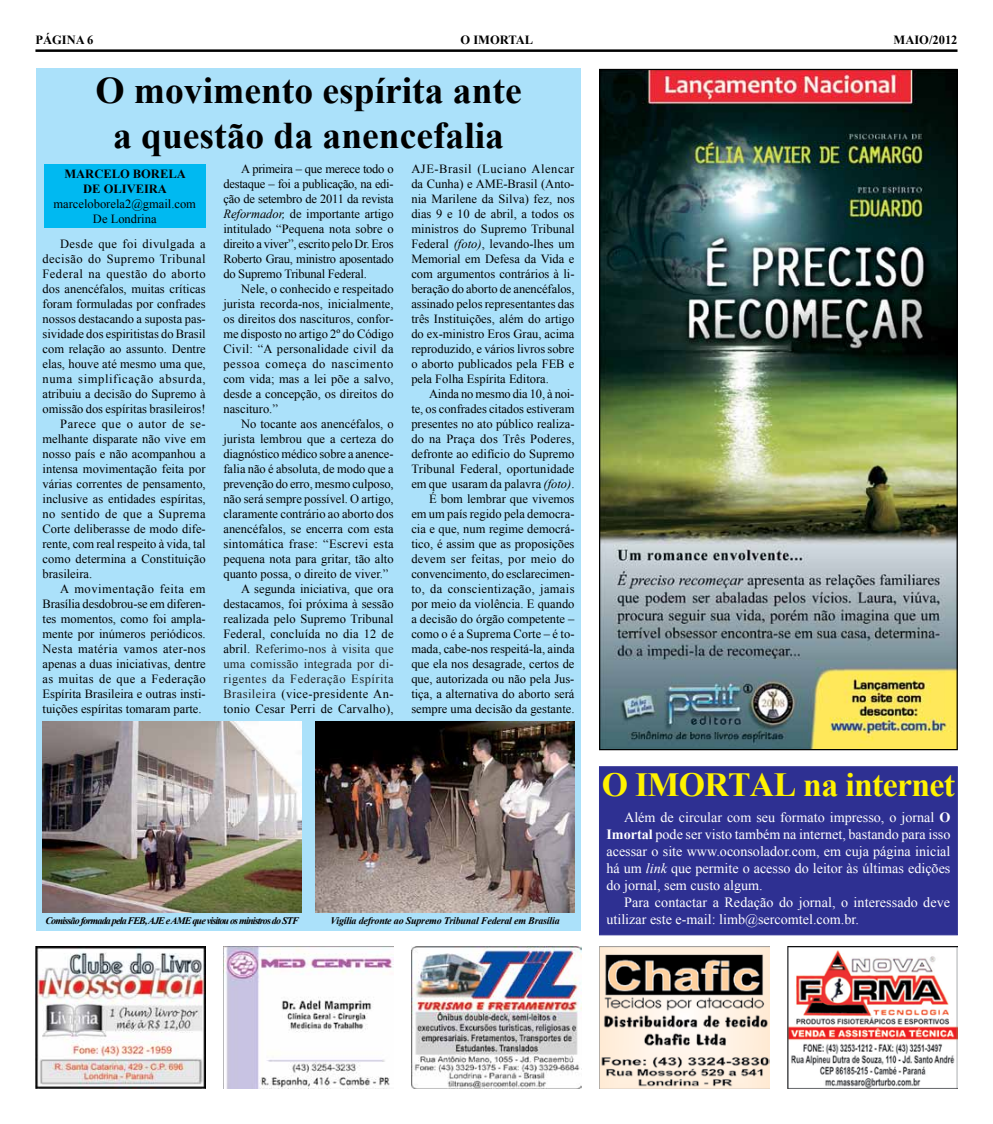
<style>
.page{position:relative;width:993px;height:1124px;background:#fff}
.page>*{position:absolute;margin:0;border:0;box-sizing:border-box;transform-origin:0 0}
.t1{font:700 37.5px/45px "Times New Roman";color:#000;text-align:center}
.t2{font:700 33.75px "Times New Roman";letter-spacing:-.02em;color:#fff200}
.t3{font:14.12px/17px "Times New Roman";color:#fff;text-align:justify}
.t4{font:12.5px/15px "Times New Roman";color:#000;text-align:justify}
.t5{font:12.5px "Times New Roman";letter-spacing:.035em;color:#000}
.t6{font:12.5px "Times New Roman";letter-spacing:.02em;color:#000}
.t7{font:12.5px "Times New Roman";letter-spacing:.015em;color:#222}
.t8{font:700 12.5px/15px "Times New Roman";color:#000;text-align:center}
.t9{font:12.5px "Times New Roman";letter-spacing:.03em;color:#000}
.t10{font:12.5px "Times New Roman";letter-spacing:.04em;color:#222}
.t11{font:12.5px "Times New Roman";letter-spacing:.05em;color:#000}
.t12{font:12.5px "Times New Roman";letter-spacing:.025em;color:#000}
.t13{font:12.5px "Times New Roman";letter-spacing:.04em;color:#000}
.t14{font:12.5px "Times New Roman";letter-spacing:.045em;color:#000}
.t15{font:italic 700 10px "Times New Roman";letter-spacing:-.08em;color:#000}
.t16{font:italic 700 10px "Times New Roman";letter-spacing:-.02em;color:#000}
.s1{font-style:italic}
.s2{color:#000}
.s3{color:#222}
.s4{font-weight:700}
</style>
<div class="page">
<hr style="left:35px;top:49px;width:922px;height:3px;background:#000">
<img style="left:599px;top:946px;width:170px;height:142px">
<img style="left:411px;top:946px;width:170px;height:142px">
<img style="left:223px;top:946px;width:170px;height:141px">
<div style="left:599px;top:766px;width:358px;height:168px;background:#2e3092;border:1px solid #2e3092"></div>
<img style="left:600px;top:71px;width:355px;height:677px">
<img style="left:35px;top:946px;width:171px;height:142px">
<img style="left:787px;top:946px;width:170px;height:142px">
<div style="left:36px;top:68px;width:544px;height:862px;background:#abe1fa"></div>
<div style="left:44px;top:164px;width:162px;height:63px;background:#00b9f1"></div>
<img style="left:43px;top:721px;width:258px;height:191px">
<img style="left:315px;top:721px;width:259px;height:191px">
<p class="t8" style="left:35px;top:32px;width:59px">PÁGINA 6</p>
<p class="t8" style="left:460px;top:32px;width:74px">O IMORTAL</p>
<p class="t8" style="left:893px;top:32px;width:65px">MAIO/2012</p>
<h1 class="t1" style="left:95px;top:67px;width:428px">O movimento espírita ante a questão da anencefalia</h1>
<p class="t4" style="left:223px;top:161px;width:172px;text-indent:18px">A primeira – que merece todo o destaque – foi a publicação, na edi&shy;ção de setembro de 2011 da revista <span class="s1">Reformador,</span> de importante artigo intitulado “Pequena nota sobre o direito a viver”, escrito pelo Dr. Eros Roberto Grau, ministro aposentado do Supremo Tribunal Federal.</p>
<p class="t4" style="left:223px;top:281px;width:172px;text-indent:18px">Nele, o conhecido e respeitado jurista recorda-nos, inicialmente, os direitos dos nascituros, confor&shy;me disposto no artigo 2º do Código Civil: “A personalidade civil da pessoa começa do nascimento com vida; mas a lei põe a salvo, desde a concepção, os direitos do nascituro.”</p>
<p class="t4" style="left:241px;top:416px;width:154px">No tocante aos anencéfalos, o</p>
<p class="t4" style="left:223px;top:431px;width:172px">jurista lembrou que a certeza do</p>
<p class="t4" style="left:223px;top:446px;width:171px">diagnóstico médico sobre a anence-</p>
<p class="t4" style="left:223px;top:461px;width:172px">falia não é absoluta, de modo que a</p>
<p class="t4" style="left:223px;top:476px;width:172px">prevenção do erro, mesmo culposo,</p>
<p class="t4" style="left:223px;top:491px;width:172px">não será sempre possível. O artigo,</p>
<p class="t4" style="left:223px;top:506px;width:172px">claramente contrário ao aborto dos</p>
<p class="t4" style="left:223px;top:521px;width:172px">anencéfalos, se encerra com esta</p>
<p class="t6" style="left:223px;top:535px;width:172px">sintomática frase: “Escrevi esta</p>
<p class="t4" style="left:223px;top:551px;width:172px">pequena nota para gritar, tão alto</p>
<p class="t4" style="left:223px;top:566px;width:166px">quanto possa, o direito de viver.”</p>
<p class="t4" style="left:241px;top:581px;width:154px">A segunda iniciativa, que ora</p>
<p class="t4" style="left:223px;top:596px;width:172px">destacamos, foi próxima à sessão</p>
<p class="t4" style="left:223px;top:611px;width:172px">realizada pelo Supremo Tribunal</p>
<p class="t4" style="left:223px;top:626px;width:171px">Federal, concluída no dia 12 de</p>
<p class="t7" style="left:223px;top:640px;width:172px"><span class="s2">abril.</span> Referimo-nos à visita que</p>
<p class="t7" style="left:223px;top:655px;width:172px">uma comissão integrada por di-</p>
<p class="t10" style="left:223px;top:670px;width:172px">rigentes da Federação Espírita</p>
<p class="t5" style="left:223px;top:685px;width:171px"><span class="s3">Brasileira</span> (vice-presidente An-</p>
<p class="t6" style="left:223px;top:700px;width:171px">tonio Cesar Perri de Carvalho),</p>
<p class="t4" style="left:411px;top:161px;width:165px">AJE-Brasil (Luciano Alencar da Cunha) e AME-Brasil (Anto&shy;nia Marilene da Silva) fez, nos dias 9 e 10 de abril, a todos os ministros do Supremo Tribunal Federal <span class="s1">(foto)</span>, levando-lhes um Memorial em Defesa da Vida e com argumentos contrários à li&shy;beração do aborto de anencéfalos, assinado pelos representantes das três Instituições, além do artigo do ex-ministro Eros Grau, acima reproduzido, e vários livros sobre o aborto publicados pela FEB e pela Folha Espírita Editora.</p>
<p class="t4" style="left:411px;top:386px;width:165px;text-align:right">Ainda no mesmo dia 10, à noi-<br>te, os confrades citados estiveram presentes no ato público realiza&shy;do na Praça dos Três Poderes, defronte ao edifício do Supremo<br>Tribunal Federal, oportunidade em que usaram da palavra <span class="s1">(foto)</span>.<br>É bom lembrar que vivemos em um país regido pela democra&shy;cia e que, num regime democrá&shy;tico, é assim que as proposições devem ser feitas, por meio do convencimento, do esclarecimen&shy;to, da conscientização, jamais por meio da violência. E quando a decisão do órgão competente – como o é a Suprema Corte – é to&shy;mada, cabe-nos respeitá-la, ainda que ela nos desagrade, certos de que, autorizada ou não pela Jus&shy;tiça, a alternativa do aborto será sempre uma decisão da gestante.</p>
<p class="t8" style="left:64px;top:166px;width:123px">MARCELO BORELA<br>DE OLIVEIRA</p>
<p class="t4" style="left:53px;top:196px;width:144px;text-align:center">marceloborela2@gmail.com<br>De Londrina</p>
<p class="t9" style="left:60px;top:235px;width:147px">Desde que foi divulgada a</p>
<p class="t5" style="left:42px;top:250px;width:164px">decisão do Supremo Tribunal</p>
<p class="t5" style="left:42px;top:265px;width:165px">Federal na questão do aborto</p>
<p class="t4" style="left:42px;top:281px;width:164px">dos anencéfalos, muitas críticas</p>
<p class="t4" style="left:42px;top:296px;width:165px">foram formuladas por confrades</p>
<p class="t4" style="left:42px;top:311px;width:165px">nossos destacando a suposta pas-</p>
<p class="t4" style="left:42px;top:326px;width:164px">sividade dos espiritistas do Brasil</p>
<p class="t4" style="left:42px;top:341px;width:165px">com relação ao assunto. Dentre</p>
<p class="t4" style="left:42px;top:356px;width:165px">elas, houve até mesmo uma que,</p>
<p class="t11" style="left:42px;top:370px;width:165px">numa simplificação absurda,</p>
<p class="t4" style="left:42px;top:386px;width:165px">atribuiu a decisão do Supremo à</p>
<p class="t4" style="left:42px;top:401px;width:164px">omissão dos espíritas brasileiros!</p>
<p class="t13" style="left:60px;top:415px;width:147px">Parece que o autor de se-</p>
<p class="t4" style="left:42px;top:431px;width:165px">melhante disparate não vive em</p>
<p class="t4" style="left:42px;top:446px;width:165px">nosso país e não acompanhou a</p>
<p class="t4" style="left:42px;top:461px;width:165px">intensa movimentação feita por</p>
<p class="t4" style="left:42px;top:476px;width:165px">várias correntes de pensamento,</p>
<p class="t4" style="left:42px;top:491px;width:165px">inclusive as entidades espíritas,</p>
<p class="t5" style="left:42px;top:505px;width:164px">no sentido de que a Suprema</p>
<p class="t4" style="left:42px;top:521px;width:165px">Corte deliberasse de modo dife-</p>
<p class="t4" style="left:42px;top:536px;width:165px">rente, com real respeito à vida, tal</p>
<p class="t4" style="left:42px;top:551px;width:165px">como determina a Constituição</p>
<p class="t4" style="left:42px;top:566px;width:51px">brasileira.</p>
<p class="t14" style="left:60px;top:580px;width:147px">A movimentação feita em</p>
<p class="t4" style="left:42px;top:596px;width:165px">Brasília desdobrou-se em diferen-</p>
<p class="t4" style="left:42px;top:611px;width:165px">tes momentos, como foi ampla-</p>
<p class="t4" style="left:42px;top:626px;width:164px">mente por inúmeros periódicos.</p>
<p class="t9" style="left:42px;top:640px;width:165px">Nesta matéria vamos ater-nos</p>
<p class="t4" style="left:42px;top:656px;width:165px">apenas a duas iniciativas, dentre</p>
<p class="t12" style="left:42px;top:670px;width:165px">as muitas de que a Federação</p>
<p class="t4" style="left:42px;top:686px;width:165px">Espírita Brasileira e outras insti-</p>
<p class="t4" style="left:42px;top:701px;width:161px">tuições espíritas tomaram parte.</p>
<p class="t15" style="left:45px;top:913px;width:255px">Comissão formada pela FEB, AJE e AME que visitou os ministros do STF</p>
<p class="t16" style="left:330px;top:913px;width:230px">Vigília defronte ao Supremo Tribunal Federal em Brasília</p>
<h2 class="t2" style="left:601px;top:761px;width:355px">O IMORTAL na internet</h2>
<p class="t3" style="left:606px;top:808px;width:345px;text-indent:18px">Além de circular com seu formato impresso, o jornal <span class="s4">O Imortal</span> pode ser visto também na internet, bastando para isso acessar o site www.oconsolador.com, em cuja página inicial há um <span class="s1">link</span> que permite o acesso do leitor às últimas edições do jornal, sem custo algum.</p>
<p class="t3" style="left:606px;top:893px;width:345px;text-indent:18px">Para contactar a Redação do jornal, o interessado deve utilizar este e-mail: limb@sercomtel.com.br.</p>
</div>
